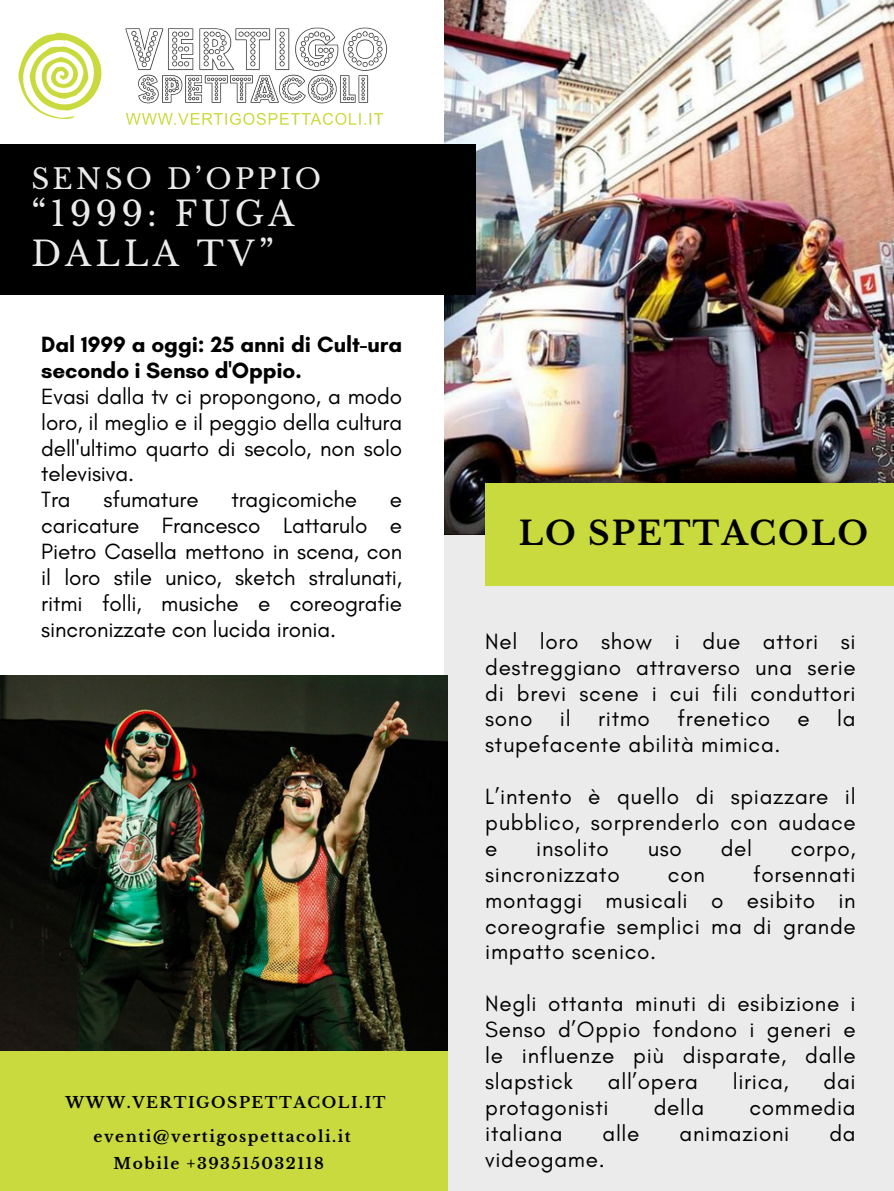
<style>
.page{position:relative;width:894px;height:1191px;background:#fff}
.page>*{position:absolute;margin:0;border:0;box-sizing:border-box;transform-origin:0 0}
.t1{font:33.9px/40.5px "Libre Baskerville";letter-spacing:.12em;color:#ecebec}
.t2{font:700 32.55px "Libre Baskerville";letter-spacing:.06em;color:#000}
.t3{font:27.9px "Libre Baskerville";letter-spacing:.12em;color:#ecebec}
.t4{font:22.5px/25.8px "Glacial Indifference";letter-spacing:.03em;color:#000;text-align:justify}
.t5{font:22.5px/25.8px "Glacial Indifference";letter-spacing:-.005em;color:#000}
.t6{font:700 22.5px/25.8px "Glacial Indifference";letter-spacing:-.005em;color:#000}
.t7{font:700 15.45px/26.7px "Libre Baskerville";letter-spacing:.1em;color:#000;text-align:center}
</style>
<div class="page">
<div style="left:444px;top:502px;width:449px;height:688px;background:#ecebec"></div>
<img style="left:125px;top:27px;width:263px;height:98px">
<img style="left:18px;top:32px;width:84px;height:88px">
<div style="left:0;top:1050px;width:447px;height:140px;background:#c9da3e"></div>
<img style="left:0;top:675px;width:447px;height:375px">
<img style="left:444px;top:0;width:449px;height:534px">
<div style="left:0;top:144px;width:476px;height:151px;background:#000"></div>
<div style="left:485px;top:483px;width:408px;height:102px;background:#c9da3e"></div>
<p class="t3" style="left:31px;top:161px;width:291px">SENSO D’OPPIO</p>
<h1 class="t1" style="left:31px;top:193px;width:264px">“1999: FUGA<br>DALLA TV”</h1>
<p class="t6" style="left:41px;top:331px;width:362px">Dal 1999 a oggi: 25 anni di Cult-ura secondo i Senso d'Oppio.</p>
<p class="t5" style="left:41px;top:383px;width:362px">Evasi dalla tv ci propongono, a modo loro, il meglio e il peggio della cultura dell'ultimo quarto di secolo, non solo televisiva.<br>Tra</p>
<p class="t5" style="left:103px;top:486px;width:97px">sfumature</p>
<p class="t5" style="left:231px;top:486px;width:127px">tragicomiche</p>
<p class="t4" style="left:41px;top:486px;width:362px;text-indent:348px">e caricature Francesco Lattarulo e Pietro Casella mettono in scena, con il loro stile unico, sketch stralunati, ritmi folli, musiche e coreografie sincronizzate con lucida ironia.</p>
<p class="t7" style="left:65px;top:1089px;width:321px">WWW.VERTIGOSPETTACOLI.IT</p>
<p class="t7" style="left:93px;top:1123px;width:259px">eventi@vertigospettacoli.it<br>Mobile +393515032118</p>
<h2 class="t2" style="left:518px;top:513px;width:351px">LO SPETTACOLO</h2>
<p class="t4" style="left:485px;top:628px;width:372px">Nel loro show i due attori si destreggiano attraverso una serie di brevi scene i cui fili conduttori sono il ritmo frenetico e la stupefacente abilità mimica.</p>
<p class="t4" style="left:485px;top:783px;width:372px">L’intento è quello di spiazzare il pubblico, sorprenderlo con audace e</p>
<p class="t4" style="left:536px;top:835px;width:74px">insolito</p>
<p class="t4" style="left:647px;top:835px;width:36px">uso</p>
<p class="t4" style="left:720px;top:835px;width:33px">del</p>
<p class="t4" style="left:790px;top:835px;width:66px">corpo,</p>
<p class="t4" style="left:485px;top:860px;width:136px">sincronizzato</p>
<p class="t4" style="left:667px;top:860px;width:38px">con</p>
<p class="t4" style="left:485px;top:860px;width:372px;text-indent:268px">forsennati montaggi musicali o esibito in coreografie semplici ma di grande impatto scenico.</p>
<p class="t4" style="left:485px;top:990px;width:372px">Negli ottanta minuti di esibizione i Senso d’Oppio fondono i generi e le influenze più disparate, dalle slapstick</p>
<p class="t4" style="left:607px;top:1067px;width:91px">all’opera</p>
<p class="t4" style="left:732px;top:1067px;width:58px">lirica,</p>
<p class="t4" style="left:823px;top:1067px;width:34px">dai</p>
<p class="t4" style="left:485px;top:1093px;width:125px">protagonisti</p>
<p class="t4" style="left:653px;top:1093px;width:52px">della</p>
<p class="t4" style="left:749px;top:1093px;width:108px">commedia</p>
<p class="t4" style="left:485px;top:1119px;width:79px">italiana</p>
<p class="t4" style="left:602px;top:1119px;width:38px">alle</p>
<p class="t4" style="left:679px;top:1119px;width:111px">animazioni</p>
<p class="t4" style="left:829px;top:1119px;width:28px">da</p>
<p class="t4" style="left:485px;top:1145px;width:121px">videogame.</p>
</div>
